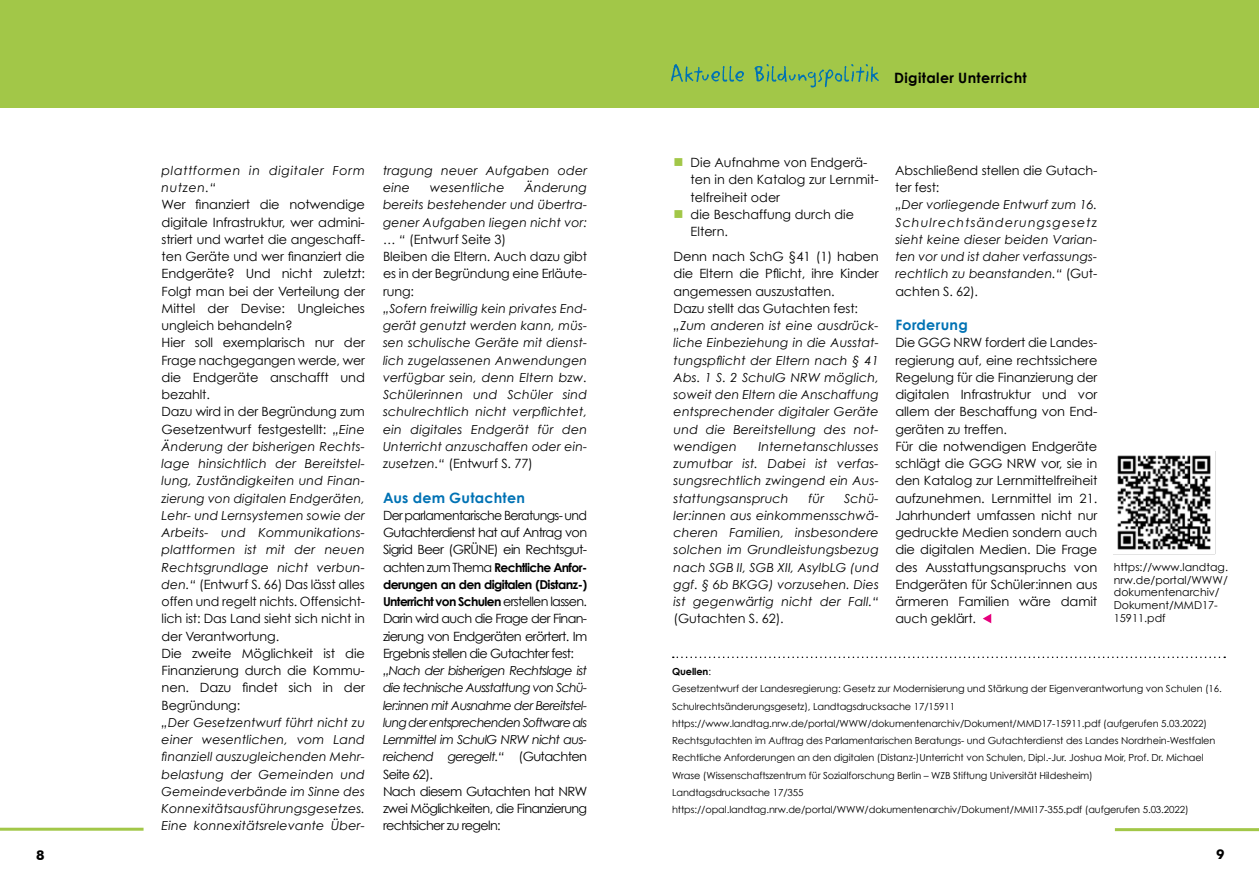
<style>
.page{position:relative;width:1259px;height:893px;background:#fff}
.page>*{position:absolute;margin:0;border:0;box-sizing:border-box;transform-origin:0 0}
.t1{font:700 14.25px "Century Gothic";letter-spacing:.02em;color:#0072b4}
.t2{font:700 14.25px "Century Gothic";letter-spacing:.025em;color:#000}
.t3{font:700 13.5px "Futura BT";color:#000}
.t4{font:12.75px/17.2px "Century Gothic";letter-spacing:-.01em;color:#000}
.t5{font:12.75px/17.2px "Century Gothic";letter-spacing:-.05em;color:#000}
.t6{font:italic 12.45px/17.2px "Century Gothic";letter-spacing:.01em;color:#000;text-align:justify}
.t7{font:italic 12.45px/17.2px "Century Gothic";letter-spacing:.05em;color:#000}
.t8{font:700 12.3px/17.2px "Century Gothic";letter-spacing:-.05em;color:#000;text-align:justify}
.t9{font:10.95px/12.8px "Century Gothic";color:#000}
.t10{font:9.75px/17.2px "Century Gothic";letter-spacing:-.01em;color:#000}
.s1{font-style:italic;font-size:12.45px}
.s2{font-weight:400;font-size:12.75px}
.s3{font-style:normal;font-size:12.75px}
.s4{font-weight:700}
</style>
<div class="page">
<div style="left:0;top:0;width:1259px;height:107px;background:#a2c748"></div>
<hr style="left:0;top:828px;width:144px;height:3px;background:#a2c748">
<hr style="left:1115px;top:828px;width:144px;height:3px;background:#a2c748">
<svg style="left:983px;top:614px;width:8px;height:9px"></svg>
<svg style="left:673px;top:656px;width:552px;height:2px"></svg>
<svg style="left:671px;top:64px;width:208px;height:24px"></svg>
<img style="left:1113px;top:452px;width:103px;height:103px">
<p class="t7" style="left:162px;top:161px;width:205px">plattformen in digitaler Form nutzen.“</p>
<p class="t4" style="left:162px;top:196px;width:205px">Wer finanziert die notwendige digitale Infrastruktur, wer admini&shy;striert und wartet die angeschaff&shy;ten Geräte und wer finanziert die<br>Endgeräte? Und nicht zuletzt:<br>Folgt man bei der Verteilung der<br>Mittel der Devise: Ungleiches ungleich behandeln?<br>Hier soll exemplarisch nur der<br>Frage nachgegangen werde, wer die Endgeräte anschafft und bezahlt.<br>Dazu wird in der Begründung zum<br>Gesetzentwurf festgestellt: <span class="s1">„Eine</span></p>
<p class="t6" style="left:162px;top:437px;width:205px">Änderung der bisherigen Rechts&shy;lage hinsichtlich der Bereitstel&shy;lung, Zuständigkeiten und Finan&shy;zierung von digitalen Endgeräten, Lehr- und Lernsystemen sowie der Arbeits- und Kommunikations&shy;plattformen ist mit der neuen Rechtsgrundlage nicht verbun-</p>
<p class="t4" style="left:162px;top:575px;width:205px"><span class="s1">den.“</span> (Entwurf S. 66) Das lässt alles offen und regelt nichts. Offensicht&shy;lich ist: Das Land sieht sich nicht in der Verantwortung.<br>Die zweite Möglichkeit ist die<br>Finanzierung durch die Kommu&shy;nen. Dazu findet sich in der<br>Begründung:</p>
<p class="t6" style="left:162px;top:713px;width:205px">„Der Gesetzentwurf führt nicht zu einer wesentlichen, vom Land finanziell auszugleichenden Mehr&shy;belastung der Gemeinden und Gemeindeverbände im Sinne des Konnexitätsausführungsgesetzes.<br>Eine konnexitätsrelevante Über-</p>
<p class="t6" style="left:383px;top:161px;width:206px">tragung neuer Aufgaben oder eine</p>
<p class="t6" style="left:383px;top:179px;width:206px;text-indent:141px">Änderung bereits bestehender und übertra&shy;gener Aufgaben liegen nicht vor:</p>
<p class="t4" style="left:383px;top:230px;width:206px"><span class="s1">… “</span> (Entwurf Seite 3)<br>Bleiben die Eltern. Auch dazu gibt es in der Begründung eine Erläute&shy;rung:</p>
<p class="t6" style="left:383px;top:299px;width:206px">„Sofern freiwillig kein privates End&shy;gerät genutzt werden kann, müs&shy;sen schulische Geräte mit dienst&shy;lich zugelassenen Anwendungen verfügbar sein, denn Eltern bzw.<br>Schülerinnen und Schüler sind schulrechtlich nicht verpflichtet, ein digitales Endgerät für den Unterricht anzuschaffen oder ein-</p>
<p class="t4" style="left:383px;top:455px;width:151px"><span class="s1">zusetzen.“</span> (Entwurf S. 77)</p>
<p class="t1" style="left:383px;top:488px;width:143px">Aus dem Gutachten</p>
<p class="t4" style="left:383px;top:506px;width:206px;text-align:justify">Der parlamentarische Beratungs- und Gutachterdienst hat auf Antrag von Sigrid Beer (GRÜNE) ein Rechtsgut-</p>
<p class="t8" style="left:383px;top:558px;width:206px"><span class="s2">achten zum Thema</span> Rechtliche Anfor&shy;derungen an den digitalen (Distanz-)<br>Unterricht von Schulen <span class="s2">erstellen lassen.</span></p>
<p class="t4" style="left:383px;top:610px;width:206px;text-align:justify">Darin wird auch die Frage der Finan&shy;zierung von Endgeräten erörtert. Im Ergebnis stellen die Gutachter fest:</p>
<p class="t6" style="left:383px;top:662px;width:206px">„Nach der bisherigen Rechtslage ist die technische Ausstattung von Schü&shy;ler:innen mit Ausnahme der Bereitstel&shy;lung der entsprechenden Software als Lernmittel im SchulG NRW nicht aus&shy;reichend geregelt.“ <span class="s3">(Gutachten</span></p>
<p class="t5" style="left:383px;top:765px;width:206px">Seite 62).<br>Nach diesem Gutachten hat NRW zwei Möglichkeiten, die Finanzierung rechtsicher zu regeln:</p>
<p class="t6" style="left:430px;top:179px;width:76px">wesentliche</p>
<p class="t2" style="left:894px;top:69px;width:134px">Digitaler Unterricht</p>
<p class="t4" style="left:690px;top:154px;width:190px">Die Aufnahme von Endgerä&shy;ten in den Katalog zur Lernmit&shy;telfreiheit oder<br>die Beschaffung durch die<br>Eltern.</p>
<p class="t4" style="left:673px;top:248px;width:207px">Denn nach SchG §41 (1) haben die Eltern die Pflicht, ihre Kinder angemessen auszustatten.<br>Dazu stellt das Gutachten fest:</p>
<p class="t6" style="left:673px;top:317px;width:207px">„Zum anderen ist eine ausdrück&shy;liche Einbeziehung in die Ausstat&shy;tungspflicht der Eltern nach § 41<br>Abs. 1 S. 2 SchulG NRW möglich, soweit den Eltern die Anschaffung entsprechender digitaler Geräte und die Bereitstellung des not&shy;wendigen</p>
<p class="t6" style="left:673px;top:437px;width:207px;text-indent:85px">Internetanschlusses zumutbar ist. Dabei ist verfas&shy;sungsrechtlich zwingend ein Aus&shy;stattungsanspruch</p>
<p class="t6" style="left:808px;top:489px;width:17px">für</p>
<p class="t6" style="left:673px;top:489px;width:207px;text-indent:170px">Schü&shy;ler:innen aus einkommensschwä&shy;cheren Familien, insbesondere solchen im Grundleistungsbezug nach SGB II, SGB XII, AsylbLG (und ggf. § 6b BKGG) vorzusehen. Dies ist gegenwärtig nicht der Fall.“</p>
<p class="t4" style="left:673px;top:610px;width:112px">(Gutachten S. 62).</p>
<p class="t4" style="left:895px;top:161px;width:203px">Abschließend stellen die Gutach&shy;ter fest:</p>
<p class="t6" style="left:895px;top:196px;width:203px">„Der vorliegende Entwurf zum 16.<br>Schulrechtsänderungsgesetz sieht keine dieser beiden Varian&shy;ten vor und ist daher verfassungs&shy;rechtlich zu beanstanden.“ <span class="s3">(Gut-</span></p>
<p class="t4" style="left:895px;top:282px;width:84px">achten S. 62).</p>
<p class="t1" style="left:895px;top:316px;width:74px">Forderung</p>
<p class="t4" style="left:895px;top:334px;width:204px">Die GGG NRW fordert die Landes&shy;regierung auf, eine rechtssichere<br>Regelung für die Finanzierung der digitalen Infrastruktur und vor allem der Beschaffung von End&shy;geräten zu treffen.<br>Für die notwendigen Endgeräte schlägt die GGG NRW vor, sie in den Katalog zur Lernmittelfreiheit aufzunehmen. Lernmittel im 21.<br>Jahrhundert umfassen nicht nur gedruckte Medien sondern auch die digitalen Medien. Die Frage des Ausstattungsanspruchs von<br>Endgeräten für Schüler:innen aus ärmeren Familien wäre damit auch geklärt.</p>
<p class="t9" style="left:1113px;top:560px;width:116px">https://www.landtag. nrw.de/portal/WWW/ dokumentenarchiv/<br>Dokument/MMD17-<br>15911.pdf</p>
<p class="t10" style="left:672px;top:663px;width:551px"><span class="s4">Quellen</span>:<br>Gesetzentwurf der Landesregierung: Gesetz zur Modernisierung und Stärkung der Eigenverantwortung von Schulen (16.<br>Schulrechtsänderungsgesetz), Landtagsdrucksache 17/15911 https://www.landtag.nrw.de/portal/WWW/dokumentenarchiv/Dokument/MMD17-15911.pdf (aufgerufen 5.03.2022)<br>Rechtsgutachten im Auftrag des Parlamentarischen Beratungs- und Gutachterdienst des Landes Nordrhein-Westfalen Rechtliche Anforderungen an den digitalen (Distanz-)Unterricht von Schulen, Dipl.-Jur. Joshua Moir, Prof. Dr. Michael Wrase (Wissenschaftszentrum für Sozialforschung Berlin – WZB Stiftung Universität Hildesheim)<br>Landtagsdrucksache 17/355<br>https://opal.landtag.nrw.de/portal/WWW/dokumentenarchiv/Dokument/MMI17-355.pdf (aufgerufen 5.03.2022)</p>
<p class="t3" style="left:36px;top:847px;width:10px">8</p>
<p class="t3" style="left:1216px;top:846px;width:10px">9</p>
</div>
